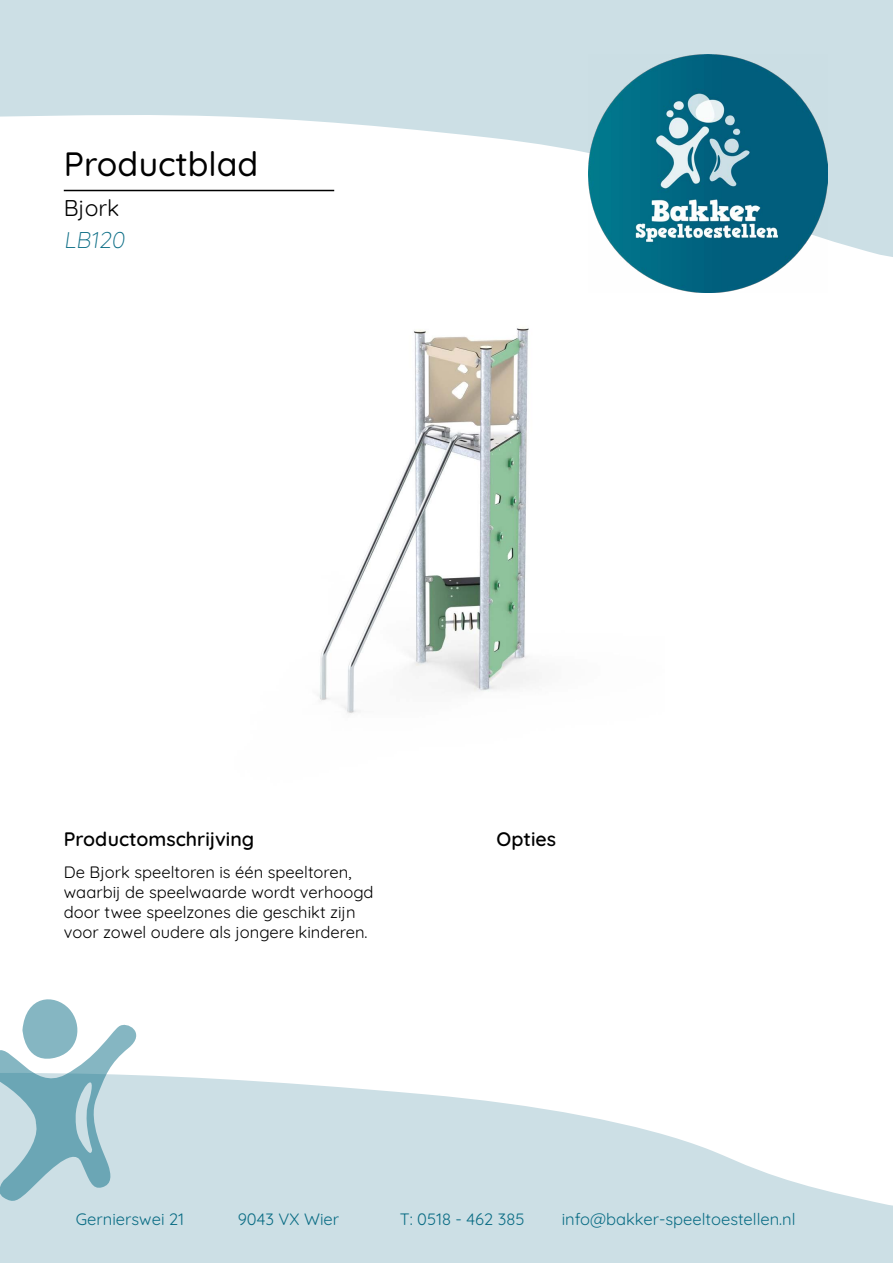
<style>
.page{position:relative;width:893px;height:1263px;background:#fff}
.page>*{position:absolute;margin:0;border:0;box-sizing:border-box;transform-origin:0 0}
.t1{font:500 33.75px "Quicksand";color:#000}
.t2{font:300 22.8px "Quicksand";color:#0b6d85}
.t3{font:22.8px "Quicksand";color:#000}
.t4{font:600 19.5px "Quicksand";color:#000}
.t5{font:16.5px/19.8px "Quicksand";color:#000}
.t6{font:16.5px "Quicksand";color:#0b6d85}
</style>
<div class="page">
<svg style="left:0;top:0;width:893px;height:257px;fill:#ccdfe5"></svg>
<img style="left:589px;top:54px;width:238px;height:238px">
<svg style="left:0;top:1075px;width:893px;height:188px;fill:#ccdfe5"></svg>
<svg style="left:0;top:999px;width:136px;height:202px"></svg>
<hr style="left:64px;top:190px;width:270px;height:1px;background:#000">
<img style="left:318px;top:327px;width:218px;height:387px">
<h1 class="t1" style="left:64px;top:138px;width:196px">Productblad</h1>
<h2 class="t3" style="left:64px;top:191px;width:57px">Bjork</h2>
<h2 class="t2" style="left:64px;top:222px;width:67px">LB120</h2>
<p class="t4" style="left:64px;top:823px;width:192px">Productomschrijving</p>
<p class="t4" style="left:497px;top:823px;width:61px">Opties</p>
<p class="t5" style="left:64px;top:861px;width:311px">De Bjork speeltoren is één speeltoren, waarbij de speelwaarde wordt verhoogd door twee speelzones die geschikt zijn voor zowel oudere als jongere kinderen.</p>
<p class="t6" style="left:76px;top:1207px;width:110px">Gernierswei 21</p>
<p class="t6" style="left:238px;top:1207px;width:103px">9043 VX Wier</p>
<p class="t6" style="left:400px;top:1207px;width:126px">T: 0518 - 462 385</p>
<p class="t6" style="left:562px;top:1207px;width:235px">info@bakker-speeltoestellen.nl</p>
</div>
